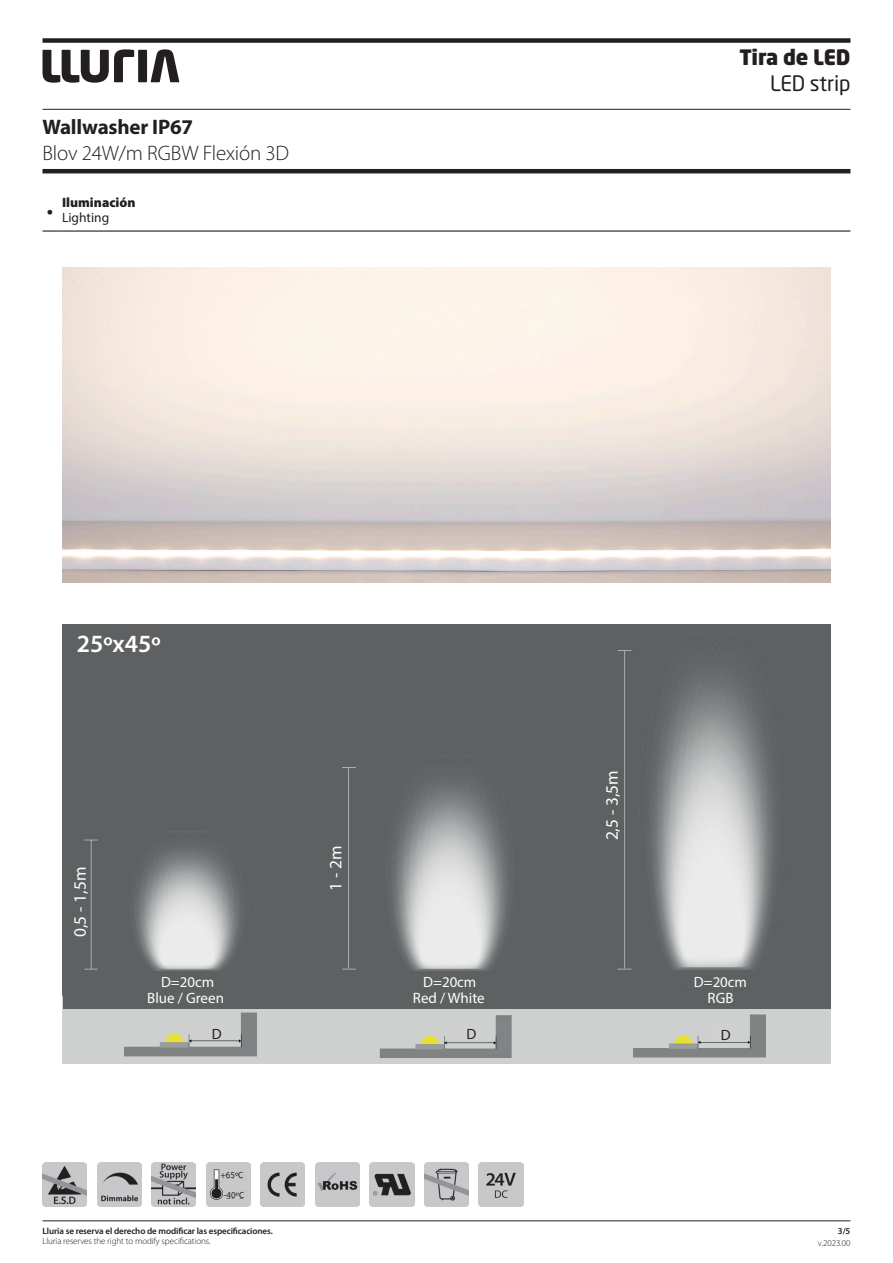
<style>
.page{position:relative;width:893px;height:1263px;background:#fff}
.page>*{position:absolute;margin:0;border:0;box-sizing:border-box;transform-origin:0 0}
.t1{font:600 24.9px "Myriad Pro";color:#fff}
.Cos_de_text_negreta{font:900 22.5px "Myriad Pro";color:#231f20}
.t2{font:300 21px "Myriad Pro";letter-spacing:-.01em;color:#231f20}
.t3{font:700 21px "Myriad Pro";letter-spacing:-.01em;color:#231f20}
.t4{font:900 21px "Neo Sans Std";letter-spacing:-.01em;color:#231f20}
.t5{font:21px "Neo Sans Std";letter-spacing:-.01em;color:#231f20}
.t6{font:17.4px "Myriad Pro";color:#fff}
.t7{font:15px "Myriad Pro";color:#fff}
.t8{font:14.85px "Myriad Pro";color:#fff}
.t9{font:14.85px "Myriad Pro";color:#231f20}
.Cos_de_text_negreta-2{font:900 13.5px "Myriad Pro";color:#231f20}
.Cos_de_text_negreta-3{font:13.5px "Myriad Pro";color:#231f20}
.t10{font:600 9px "Myriad Pro";letter-spacing:-.01em;color:#231f20}
.t11{font:300 9px "Myriad Pro";letter-spacing:-.01em;color:#231f20}
.t12{font:9px "Myriad Pro";color:#231f20}
</style>
<div class="page">
<img style="left:43px;top:1162px;width:44px;height:44px">
<img style="left:261px;top:1162px;width:44px;height:44px">
<img style="left:424px;top:1162px;width:44px;height:44px">
<img style="left:152px;top:1162px;width:44px;height:44px">
<img style="left:370px;top:1162px;width:44px;height:44px">
<img style="left:97px;top:1162px;width:44px;height:44px">
<img style="left:315px;top:1162px;width:44px;height:44px">
<img style="left:479px;top:1162px;width:44px;height:44px">
<img style="left:206px;top:1162px;width:44px;height:44px">
<div style="left:220px;top:1171px;width:23px;height:7px;background:#c7c8ca"></div>
<div style="left:224px;top:1191px;width:23px;height:7px;background:#c7c8ca"></div>
<svg style="left:43px;top:230px;width:19px;height:2px"></svg>
<hr style="left:62px;top:230px;width:788px;height:2px;background:#231f20">
<img style="left:63px;top:624px;width:767px;height:439px">
<img style="left:122px;top:1012px;width:136px;height:46px">
<img style="left:631px;top:1013px;width:136px;height:46px">
<div style="left:715px;top:1024px;width:18px;height:16px;background:#cfd0cf"></div>
<div style="left:69px;top:876px;width:20px;height:50px;background:#5d6161"></div>
<div style="left:162px;top:974px;width:51px;height:15px;background:#5d6161"></div>
<div style="left:72px;top:631px;width:41px;height:23px;background:#5d6161"></div>
<div style="left:325px;top:842px;width:19px;height:50px;background:#5d6161"></div>
<div style="left:597px;top:779px;width:24px;height:50px;background:#5d6161"></div>
<div style="left:424px;top:974px;width:51px;height:15px;background:#5d6161"></div>
<div style="left:695px;top:974px;width:51px;height:15px;background:#5d6161"></div>
<div style="left:460px;top:1024px;width:19px;height:16px;background:#cfd0cf"></div>
<div style="left:206px;top:1023px;width:18px;height:16px;background:#cfd0cf"></div>
<div style="left:63px;top:992px;width:767px;height:17px;background:#5d6161"></div>
<hr style="left:43px;top:109px;width:807px;height:1px;background:#231f20">
<div style="left:138px;top:50px;width:9px;height:32px;background:#231f20"></div>
<svg style="left:151px;top:49px;width:28px;height:33px"></svg>
<svg style="left:43px;top:49px;width:91px;height:34px"></svg>
<hr style="left:43px;top:169px;width:807px;height:4px;background:#231f20">
<div style="left:43px;top:38px;width:807px;height:5px;background:#231f20"></div>
<hr style="left:43px;top:1220px;width:807px;height:1px;background:#231f20">
<h3 class="t3" style="left:43px;top:113px;width:152px">Wallwasher IP67</h3>
<h3 class="t2" style="left:43px;top:140px;width:248px">Blov 24W/m RGBW Flexión 3D</h3>
<p class="Cos_de_text_negreta" style="left:47px;top:196px;width:8px">·</p>
<p class="Cos_de_text_negreta-2" style="left:62px;top:194px;width:75px">Iluminación</p>
<p class="Cos_de_text_negreta-3" style="left:62px;top:209px;width:49px">Lighting</p>
<h3 class="t4" style="left:739px;top:44px;width:113px">Tira de LED</h3>
<h3 class="t5" style="left:770px;top:71px;width:82px">LED strip</h3>
<h1 class="t1" style="left:77px;top:628px;width:86px">25ºx45º</h1>
<h3 class="t6" style="left:69px;top:937px;width:72px;rotate:-90deg">0,5 - 1,5m</h3>
<h3 class="t8" style="left:161px;top:973px;width:55px">D=20cm</h3>
<h3 class="t6" style="left:325px;top:891px;width:47px;rotate:-90deg">1 - 2m</h3>
<h3 class="t6" style="left:601px;top:840px;width:72px;rotate:-90deg">2,5 - 3,5m</h3>
<h3 class="t8" style="left:423px;top:973px;width:55px">D=20cm</h3>
<h3 class="t8" style="left:694px;top:973px;width:55px">D=20cm</h3>
<p class="t7" style="left:147px;top:988px;width:78px">Blue / Green</p>
<p class="t7" style="left:413px;top:988px;width:73px">Red / White</p>
<p class="t7" style="left:708px;top:988px;width:27px">RGB</p>
<h3 class="t9" style="left:212px;top:1025px;width:11px">D</h3>
<h3 class="t9" style="left:466px;top:1025px;width:11px">D</h3>
<h3 class="t9" style="left:721px;top:1025px;width:11px">D</h3>
<p class="t12" style="left:220px;top:1169px;width:25px">+65ºC</p>
<p class="t12" style="left:224px;top:1189px;width:22px">-40ºC</p>
<p class="t10" style="left:43px;top:1225px;width:232px">Lluria se reserva el derecho de modificar las especificaciones.</p>
<p class="t11" style="left:43px;top:1236px;width:170px">Lluria reserves the right to modify specifications.</p>
<p class="t10" style="left:838px;top:1225px;width:14px">3/5</p>
<p class="t11" style="left:818px;top:1237px;width:34px">v.2023.00</p>
</div>
